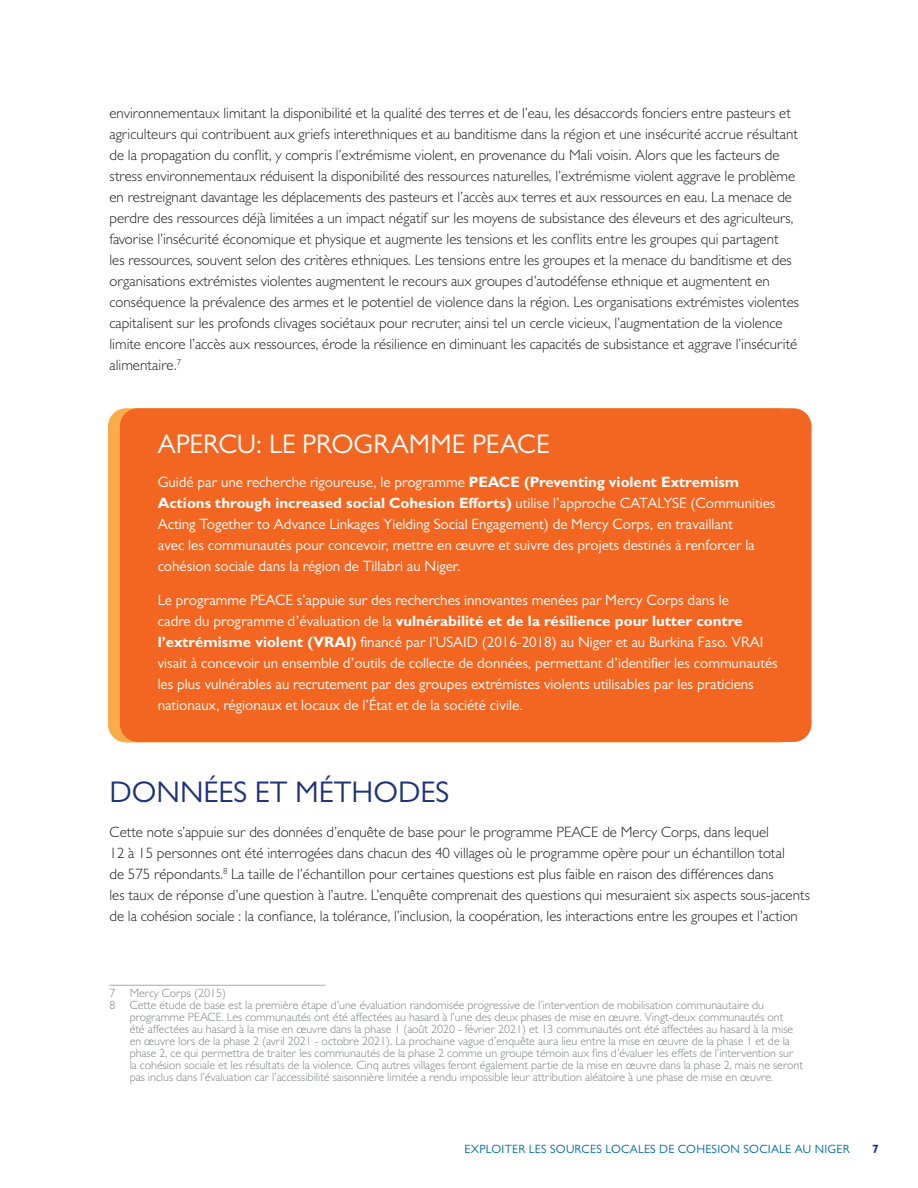
<style>
.page{position:relative;width:918px;height:1188px;background:#fff}
.page>*{position:absolute;margin:0;border:0;box-sizing:border-box;transform-origin:0 0}
.Text{font:30px "Gill Sans MT Std";color:#1e337a}
.Text-2{font:27px "Gill Sans MT Std";letter-spacing:.005em;color:#fff}
.Text-3{font:300 15px/21px "Gill Sans MT Std";color:#231f20}
.Sidebar_Text{font:15px/21px "Gill Sans MT Std";color:#fff}
.Footnote{font:300 12px/12px "Gill Sans MT Std";color:#808285}
.t1{font:12px "Gill Sans MT Std";letter-spacing:.02em;color:#006ca3}
.t2{font:700 12px "Gill Sans MT Std";color:#1e337a}
.s1{font-weight:700}
</style>
<div class="page">
<hr style="left:110px;top:985px;width:216px;height:1px;background:#a8a9ad">
<div style="left:108px;top:408px;width:689px;height:335px;background:#faac4b;border-radius:18px"></div>
<div style="left:120px;top:408px;width:692px;height:334px;background:#f36621;border-radius:18px"></div>
<p class="Text-3" style="left:110px;top:102px;width:691px">environnementaux limitant la disponibilité et la qualité des terres et de l’eau, les désaccords fonciers entre pasteurs et agriculteurs qui contribuent aux griefs interethniques et au banditisme dans la région et une insécurité accrue résultant de la propagation du conflit, y compris l’extrémisme violent, en provenance du Mali voisin. Alors que les facteurs de stress environnementaux réduisent la disponibilité des ressources naturelles, l’extrémisme violent aggrave le problème en restreignant davantage les déplacements des pasteurs et l’accès aux terres et aux ressources en eau. La menace de perdre des ressources déjà limitées a un impact négatif sur les moyens de subsistance des éleveurs et des agriculteurs, favorise l’insécurité économique et physique et augmente les tensions et les conflits entre les groupes qui partagent<br>les ressources, souvent selon des critères ethniques. Les tensions entre les groupes et la menace du banditisme et des organisations extrémistes violentes augmentent le recours aux groupes d’autodéfense ethnique et augmentent en conséquence la prévalence des armes et le potentiel de violence dans la région. Les organisations extrémistes violentes capitalisent sur les profonds clivages sociétaux pour recruter, ainsi tel un cercle vicieux, l’augmentation de la violence limite encore l’accès aux ressources, érode la résilience en diminuant les capacités de subsistance et aggrave l’insécurité alimentaire.<sup>7</sup></p>
<p class="Text-2" style="left:158px;top:428px;width:393px">APERCU: LE PROGRAMME PEACE</p>
<p class="Sidebar_Text" style="left:158px;top:471px;width:619px">Guidé par une recherche rigoureuse, le programme <span class="s1">PEACE (Preventing violent Extremism Actions through increased social Cohesion Efforts)</span> utilise l’approche CATALYSE (Communities Acting Together to Advance Linkages Yielding Social Engagement) de Mercy Corps, en travaillant<br>avec les communautés pour concevoir, mettre en œuvre et suivre des projets destinés à renforcer la cohésion sociale dans la région de Tillabri au Niger.</p>
<p class="Sidebar_Text" style="left:158px;top:590px;width:622px">Le programme PEACE s’appuie sur des recherches innovantes menées par Mercy Corps dans le<br>cadre du programme d’évaluation de la <span class="s1">vulnérabilité et de la résilience pour lutter contre l’extrémisme violent (VRAI)</span> financé par l’USAID (2016-2018) au Niger et au Burkina Faso. VRAI visait à concevoir un ensemble d’outils de collecte de données, permettant d’identifier les communautés les plus vulnérables au recrutement par des groupes extrémistes violents utilisables par les praticiens nationaux, régionaux et locaux de l’État et de la société civile.</p>
<p class="Text" style="left:110px;top:775px;width:341px">DONNÉES ET MÉTHODES</p>
<p class="Text-3" style="left:110px;top:821px;width:702px">Cette note s’appuie sur des données d’enquête de base pour le programme PEACE de Mercy Corps, dans lequel<br>12 à 15 personnes ont été interrogées dans chacun des 40 villages où le programme opère pour un échantillon total<br>de 575 répondants.<sup>8</sup> La taille de l’échantillon pour certaines questions est plus faible en raison des différences dans<br>les taux de réponse d’une question à l’autre. L’enquête comprenait des questions qui mesuraient six aspects sous-jacents de la cohésion sociale : la confiance, la tolérance, l’inclusion, la coopération, les interactions entre les groupes et l’action</p>
<p class="Footnote" style="left:110px;top:987px;width:118px">7 Mercy Corps (2015)</p>
<p class="Footnote" style="left:130px;top:999px;width:675px;text-indent:-20px">8 Cette étude de base est la première étape d’une évaluation randomisée progressive de l’intervention de mobilisation communautaire du programme PEACE. Les communautés ont été affectées au hasard à l’une des deux phases de mise en œuvre. Vingt-deux communautés ont<br>été affectées au hasard à la mise en œuvre dans la phase 1 (août 2020 - février 2021) et 13 communautés ont été affectées au hasard à la mise en œuvre lors de la phase 2 (avril 2021 - octobre 2021). La prochaine vague d’enquête aura lieu entre la mise en œuvre de la phase 1 et de la phase 2, ce qui permettra de traiter les communautés de la phase 2 comme un groupe témoin aux fins d’évaluer les effets de l’intervention sur la cohésion sociale et les résultats de la violence. Cinq autres villages feront également partie de la mise en œuvre dans la phase 2, mais ne seront pas inclus dans l’évaluation car l’accessibilité saisonnière limitée a rendu impossible leur attribution aléatoire à une phase de mise en œuvre.</p>
<p class="t1" style="left:465px;top:1142px;width:387px">EXPLOITER LES SOURCES LOCALES DE COHESION SOCIALE AU NIGER</p>
<p class="t2" style="left:872px;top:1141px;width:8px">7</p>
</div>
